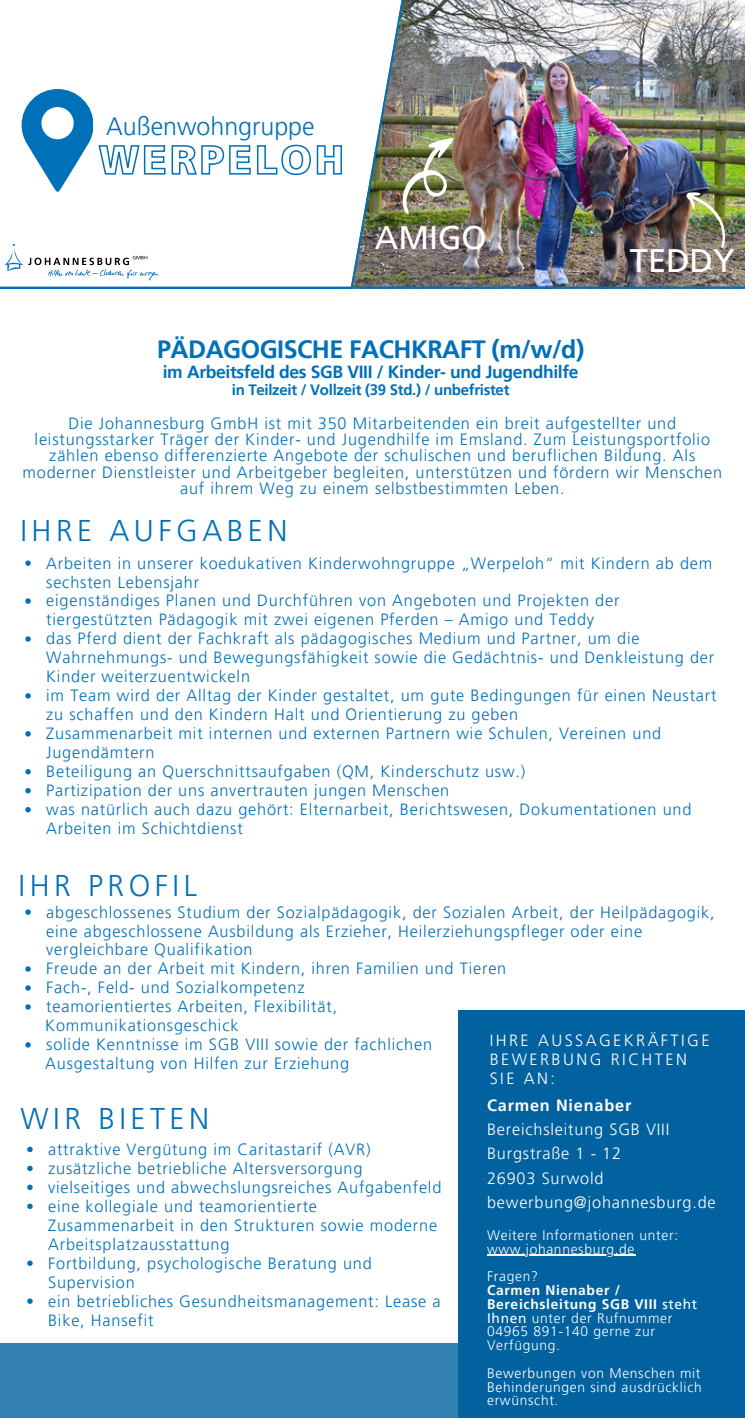
<style>
.page{position:relative;width:745px;height:1418px;background:#fff}
.page>*{position:absolute;margin:0;border:0;box-sizing:border-box;transform-origin:0 0}
.t1{font:32.5px "Frutiger LT Pro";color:#fff}
.t2{font:300 30px "Frutiger LT Pro";letter-spacing:.15em;color:#0070b8}
.t3{font:700 25px "Frutiger LT Pro";letter-spacing:-.02em;color:#0070b8}
.t4{font:300 25px "Frutiger LT Pro";color:#0070b8}
.t5{font:700 17.5px "Frutiger LT Pro";letter-spacing:-.02em;color:#0070b8}
.t6{font:300 16.25px/19px "Frutiger LT Pro";letter-spacing:.05em;color:#0070b8}
.t7{font:300 16.25px/24.5px "Frutiger LT Pro";letter-spacing:.05em;color:#fff}
.t8{font:300 16.25px/19px "Frutiger LT Pro";letter-spacing:.15em;color:#fff}
.t9{font:700 15px "Frutiger LT Pro";letter-spacing:-.02em;color:#0070b8}
.t10{font:300 13.75px/13.8px "Frutiger LT Pro";letter-spacing:.05em;color:#fff}
.s1{font-weight:700}
.s2{font-weight:400}
</style>
<div class="page">
<img style="left:350px;top:0;width:394px;height:288px">
<div style="left:458px;top:1010px;width:286px;height:407px;background:#0262a0"></div>
<div style="left:0;top:1343px;width:469px;height:74px;background:#3481b3"></div>
<svg style="left:5px;top:244px;width:154px;height:36px"></svg>
<img style="left:402px;top:138px;width:52px;height:77px">
<svg style="left:25px;top:560px;width:6px;height:6px"></svg>
<svg style="left:25px;top:598px;width:6px;height:6px"></svg>
<svg style="left:25px;top:636px;width:6px;height:5px"></svg>
<svg style="left:25px;top:693px;width:6px;height:5px"></svg>
<svg style="left:25px;top:731px;width:6px;height:5px"></svg>
<svg style="left:25px;top:769px;width:6px;height:5px"></svg>
<svg style="left:25px;top:788px;width:6px;height:5px"></svg>
<svg style="left:25px;top:807px;width:6px;height:5px"></svg>
<img style="left:681px;top:185px;width:55px;height:64px">
<svg style="left:25px;top:909px;width:6px;height:6px"></svg>
<svg style="left:25px;top:966px;width:6px;height:5px"></svg>
<svg style="left:25px;top:985px;width:6px;height:5px"></svg>
<svg style="left:25px;top:1004px;width:6px;height:5px"></svg>
<svg style="left:25px;top:1042px;width:6px;height:5px"></svg>
<hr style="left:487px;top:1254px;width:148px;height:1px;background:#fff">
<svg style="left:27px;top:1146px;width:6px;height:6px"></svg>
<svg style="left:27px;top:1165px;width:6px;height:6px"></svg>
<svg style="left:27px;top:1184px;width:6px;height:6px"></svg>
<svg style="left:27px;top:1203px;width:6px;height:6px"></svg>
<svg style="left:27px;top:1260px;width:6px;height:5px"></svg>
<svg style="left:27px;top:1298px;width:6px;height:5px"></svg>
<svg style="left:22px;top:89px;width:320px;height:103px"></svg>
<p class="t4" style="left:106px;top:110px;width:210px">Außenwohngruppe</p>
<h2 class="t1" style="left:375px;top:217px;width:113px">AMIGO</h2>
<h2 class="t3" style="left:157px;top:334px;width:428px">PÄDAGOGISCHE FACHKRAFT (m/w/d)</h2>
<h2 class="t5" style="left:163px;top:361px;width:417px">im Arbeitsfeld des SGB VIII / Kinder- und Jugendhilfe</h2>
<h2 class="t9" style="left:232px;top:381px;width:279px">in Teilzeit / Vollzeit (39 Std.) / unbefristet</h2>
<p class="t1" style="left:629px;top:240px;width:106px">TEDDY</p>
<p class="t6" style="left:22px;top:415px;width:701px;line-height:16.2px;text-align:center">Die Johannesburg GmbH ist mit 350 Mitarbeitenden ein breit aufgestellter und leistungsstarker Träger der Kinder- und Jugendhilfe im Emsland. Zum Leistungsportfolio zählen ebenso differenzierte Angebote der schulischen und beruflichen Bildung. Als moderner Dienstleister und Arbeitgeber begleiten, unterstützen und fördern wir Menschen auf ihrem Weg zu einem selbstbestimmten Leben.</p>
<h6 class="t2" style="left:20px;top:512px;width:268px">IHRE AUFGABEN</h6>
<p class="t6" style="left:46px;top:553px;width:667px">Arbeiten in unserer koedukativen Kinderwohngruppe „Werpeloh“ mit Kindern ab dem sechsten Lebensjahr</p>
<h2 class="t6" style="left:46px;top:591px;width:574px">eigenständiges Planen und Durchführen von Angeboten und Projekten der tiergestützten Pädagogik mit zwei eigenen Pferden – Amigo und Teddy</h2>
<p class="t6" style="left:46px;top:629px;width:669px">das Pferd dient der Fachkraft als pädagogisches Medium und Partner, um die<br>Wahrnehmungs- und Bewegungsfähigkeit sowie die Gedächtnis- und Denkleistung der<br>Kinder weiterzuentwickeln</p>
<h2 class="t6" style="left:46px;top:686px;width:671px">im Team wird der Alltag der Kinder gestaltet, um gute Bedingungen für einen Neustart zu schaffen und den Kindern Halt und Orientierung zu geben</h2>
<p class="t6" style="left:46px;top:724px;width:616px">Zusammenarbeit mit internen und externen Partnern wie Schulen, Vereinen und<br>Jugendämtern</p>
<h3 class="t6" style="left:46px;top:762px;width:480px">Beteiligung an Querschnittsaufgaben (QM, Kinderschutz usw.)</h3>
<h1 class="t6" style="left:46px;top:781px;width:404px">Partizipation der uns anvertrauten jungen Menschen</h1>
<p class="t6" style="left:46px;top:800px;width:646px">was natürlich auch dazu gehört: Elternarbeit, Berichtswesen, Dokumentationen und<br>Arbeiten im Schichtdienst</p>
<p class="t2" style="left:19px;top:866px;width:180px">IHR PROFIL</p>
<p class="t6" style="left:46px;top:902px;width:669px">abgeschlossenes Studium der Sozialpädagogik, der Sozialen Arbeit, der Heilpädagogik, eine abgeschlossene Ausbildung als Erzieher, Heilerziehungspfleger oder eine vergleichbare Qualifikation</p>
<p class="t6" style="left:46px;top:959px;width:461px">Freude an der Arbeit mit Kindern, ihren Familien und Tieren</p>
<p class="t6" style="left:46px;top:978px;width:260px">Fach-, Feld- und Sozialkompetenz</p>
<p class="t6" style="left:46px;top:997px;width:292px">teamorientiertes Arbeiten, Flexibilität,</p>
<p class="t6" style="left:45px;top:1016px;width:195px">Kommunikationsgeschick</p>
<p class="t6" style="left:46px;top:1035px;width:387px">solide Kenntnisse im SGB VIII sowie der fachlichen</p>
<p class="t6" style="left:45px;top:1054px;width:305px">Ausgestaltung von Hilfen zur Erziehung</p>
<h5 class="t8" style="left:489px;top:1031px;width:221px">IHRE AUSSAGEKRÄFTIGE<br>BEWERBUNG RICHTEN<br>SIE AN:</h5>
<h6 class="t7" style="left:487px;top:1092px;width:230px"><span class="s1">Carmen Nienaber<br></span>Bereichsleitung SGB VIII<br>Burgstraße 1 - 12<br>26903 Surwold bewerbung@johannesburg.de</h6>
<p class="t2" style="left:20px;top:1100px;width:190px">WIR BIETEN</p>
<h6 class="t6" style="left:48px;top:1139px;width:324px">attraktive Vergütung im Caritastarif (AVR)</h6>
<h4 class="t6" style="left:48px;top:1158px;width:316px">zusätzliche betriebliche Altersversorgung</h4>
<h6 class="t6" style="left:48px;top:1177px;width:394px">vielseitiges und abwechslungsreiches Aufgabenfeld</h6>
<p class="t6" style="left:48px;top:1196px;width:390px">eine kollegiale und teamorientierte<br>Zusammenarbeit in den Strukturen sowie moderne<br>Arbeitsplatzausstattung</p>
<p class="t6" style="left:48px;top:1253px;width:325px">Fortbildung, psychologische Beratung und<br>Supervision</p>
<p class="t6" style="left:48px;top:1291px;width:394px">ein betriebliches Gesundheitsmanagement: Lease a<br>Bike, Hansefit</p>
<h2 class="t10" style="left:487px;top:1228px;width:193px">Weitere Informationen unter:</h2>
<p class="t10" style="left:487px;top:1235px;width:149px;line-height:27.5px">www.johannesburg.de<br>Fragen?</p>
<p class="t10" style="left:487px;top:1283px;width:212px"><span class="s1">Carmen Nienaber /<br>Bereichsleitung SGB VIII</span> <span class="s2">steht<br>Ihnen</span> unter der Rufnummer<br>04965 891-140 gerne zur<br>Verfügung.</p>
<p class="t10" style="left:487px;top:1366px;width:216px;text-align:justify">Bewerbungen von Menschen mit Behinderungen sind ausdrücklich erwünscht.</p>
</div>
